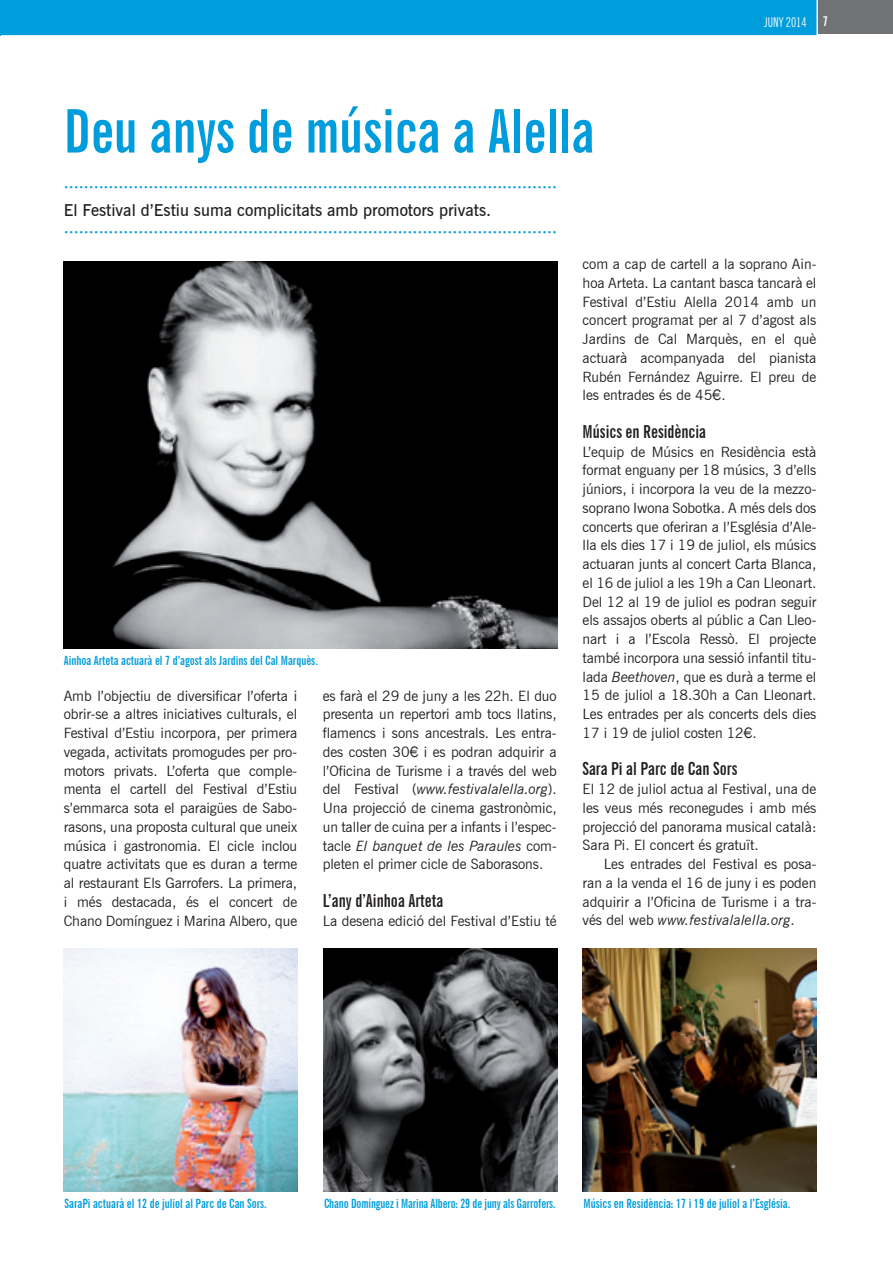
<style>
.page{position:relative;width:893px;height:1263px;background:#fff}
.page>*{position:absolute;margin:0;border:0;box-sizing:border-box;transform-origin:0 0}
.t1{font:700 extra-condensed 60px "News Gothic BT";color:#009ddc}
.t2{font:700 extra-condensed 18px "News Gothic BT";color:#231f20}
.t3{font:600 16.5px "News Gothic BT";color:#009ddc}
.t4{font:600 16.5px "News Gothic BT";color:#231f20}
.t5{font:14.25px/18.8px "News Gothic BT";color:#231f20;text-align:justify}
.t6{font:extra-condensed 13.5px "News Gothic BT";color:#fff}
.t7{font:700 extra-condensed 12.75px "News Gothic BT";color:#009ddc}
.s1{font-weight:700}
.s2{font-family:"News Gothic"}
.s3{font-style:italic}
</style>
<div class="page">
<div style="left:818px;top:0;width:75px;height:34px;background:#717275"></div>
<div style="left:0;top:0;width:816px;height:35px;background:#009ddc"></div>
<img style="left:64px;top:948px;width:234px;height:243px">
<img style="left:583px;top:948px;width:233px;height:243px">
<img style="left:323px;top:948px;width:234px;height:244px">
<img style="left:64px;top:261px;width:493px;height:387px">
<h1 class="t1" style="left:64px;top:95px;width:532px">Deu anys de música a Alella</h1>
<p class="t3" style="left:64px;top:178px;width:495px">···································································································</p>
<p class="t4" style="left:64px;top:200px;width:429px">El Festival d’Estiu suma complicitats amb promotors privats.</p>
<p class="t3" style="left:64px;top:223px;width:495px">···································································································</p>
<p class="t6" style="left:764px;top:14px;width:66px">JUNY 2014 <span class="s1">7</span></p>
<p class="t7" style="left:64px;top:652px;width:256px">Ainhoa Arteta actuarà el 7 d’agost als Jardins del Cal Marquès.</p>
<p class="t5" style="left:64px;top:686px;width:235px">Amb l’objectiu de diversificar l’oferta i obrir-se a altres iniciatives culturals, el Festival d’Estiu incorpora, per primera vegada, activitats promogudes per pro&shy;motors privats. L’oferta que comple&shy;menta el cartell del Festival d’Estiu s’emmarca sota el paraigües de Sabo&shy;rasons, una proposta cultural que uneix música i gastronomia. El cicle inclou quatre activitats que es duran a terme al restaurant Els Garrofers. La primera, i més destacada, és el concert de Chano Domínguez i Marina Albero, que</p>
<p class="t5" style="left:323px;top:686px;width:235px">es farà el 29 de juny a les 22h. El duo presenta un repertori amb tocs llatins, flamencs i sons ancestrals. Les entra&shy;des costen 30<span class="s2">€</span> i es podran adquirir a l’Oficina de Turisme i a través del web del Festival (<span class="s3">www.festivalalella.org</span>).<br>Una projecció de cinema gastronòmic, un taller de cuina per a infants i l’espec&shy;tacle <span class="s3">El banquet de les Paraules</span> com&shy;pleten el primer cicle de Saborasons.</p>
<p class="t2" style="left:323px;top:890px;width:122px">L’any d’Ainhoa Arteta</p>
<p class="t5" style="left:323px;top:911px;width:235px">La desena edició del Festival d’Estiu té</p>
<p class="t5" style="left:583px;top:255px;width:235px">com a cap de cartell a la soprano Ain&shy;hoa Arteta. La cantant basca tancarà el Festival d’Estiu Alella 2014 amb un concert programat per al 7 d’agost als Jardins de Cal Marquès, en el què actuarà acompanyada del pianista Rubén Fernández Aguirre. El preu de les entrades és de 45<span class="s2">€</span>.</p>
<p class="t2" style="left:583px;top:421px;width:125px">Músics en Residència</p>
<p class="t5" style="left:583px;top:442px;width:235px">L’equip de Músics en Residència està format enguany per 18 músics, 3 d’ells júniors, i incorpora la veu de la mezzo&shy;soprano Iwona Sobotka. A més dels dos concerts que oferiran a l’Església d’Ale&shy;lla els dies 17 i 19 de juliol, els músics actuaran junts al concert Carta Blanca, el 16 de juliol a les 19h a Can Lleonart.<br>Del 12 al 19 de juliol es podran seguir els assajos oberts al públic a Can Lleo&shy;nart i a l’Escola Ressò. El projecte també incorpora una sessió infantil titu&shy;lada <span class="s3">Beethoven</span>, que es durà a terme el 15 de juliol a 18.30h a Can Lleonart.<br>Les entrades per als concerts dels dies 17 i 19 de juliol costen 12<span class="s2">€</span>.</p>
<p class="t2" style="left:583px;top:758px;width:156px">Sara Pi al Parc de Can Sors</p>
<p class="t5" style="left:583px;top:780px;width:235px">El 12 de juliol actua al Festival, una de les veus més reconegudes i amb més projecció del panorama musical català:<br>Sara Pi. El concert és gratuït.</p>
<p class="t5" style="left:583px;top:855px;width:235px;text-indent:21px">Les entrades del Festival es posa&shy;ran a la venda el 16 de juny i es poden adquirir a l’Oficina de Turisme i a tra&shy;vés del web <span class="s3">www.festivalalella.org</span>.</p>
<p class="t7" style="left:65px;top:1195px;width:204px">SaraPi actuarà el 12 de juliol al Parc de Can Sors.</p>
<p class="t7" style="left:324px;top:1195px;width:233px">Chano Domínguez i Marina Albero: 29 de juny als Garrofers.</p>
<p class="t7" style="left:583px;top:1195px;width:208px">Músics en Residència: 17 i 19 de juliol a l’Església.</p>
</div>
